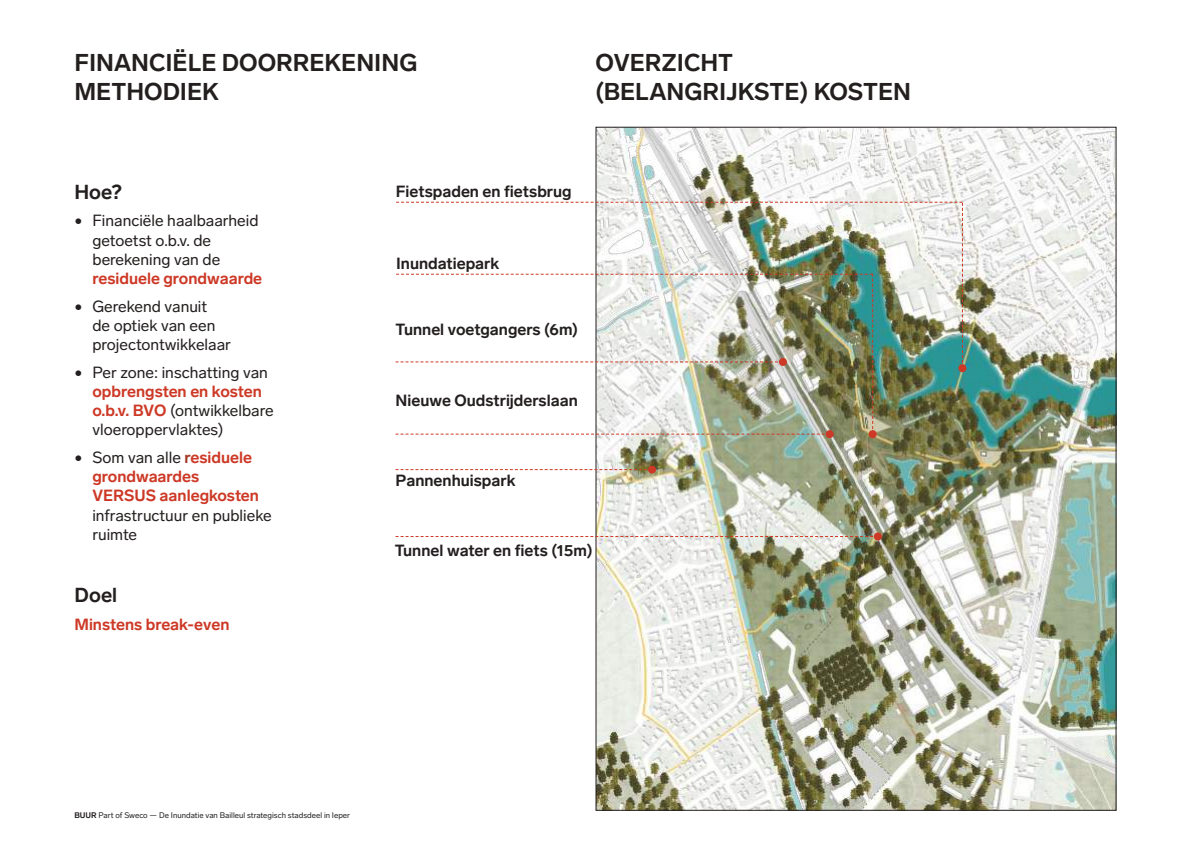
<style>
.page{position:relative;width:1191px;height:842px;background:#fff}
.page>*{position:absolute;margin:0;border:0;box-sizing:border-box;transform-origin:0 0}
.t1{font:700 24px/28.8px "Lab Grotesque";color:#241f1f}
.t2{font:700 20px "Lab Grotesque";letter-spacing:.005em;color:#241f1f}
.t3{font:16px/19.2px "Lab Grotesque";color:#241f1f}
.t4{font:700 16px "Lab Grotesque";color:#241f1f}
.t5{font:700 16px/19.2px "Lab Grotesque";color:#cd3926}
.t6{font:8px "Lab Grotesque";color:#241f1f}
.s1{font-weight:700;color:#cd3926}
.s2{font-weight:400;color:#241f1f}
.s3{color:#a23926}
.s4{font-weight:700}
</style>
<div class="page">
<img style="left:597px;top:129px;width:517px;height:680px">
<svg style="left:395px;top:469px;width:253px;height:1px"></svg>
<div style="left:648px;top:466px;width:8px;height:8px;background:#cd3926;border-radius:50%"></div>
<div style="left:958px;top:364px;width:8px;height:8px;background:#cd3926;border-radius:50%"></div>
<div style="left:868px;top:430px;width:8px;height:8px;background:#cd3926;border-radius:50%"></div>
<svg style="left:395px;top:536px;width:479px;height:1px"></svg>
<div style="left:874px;top:532px;width:8px;height:8px;background:#cd3926;border-radius:50%"></div>
<div style="left:825px;top:430px;width:8px;height:8px;background:#cd3926;border-radius:50%"></div>
<img style="left:395px;top:202px;width:568px;height:233px">
<h1 class="t1" style="left:74px;top:47px;width:344px">FINANCIËLE DOORREKENING<br>METHODIEK</h1>
<h1 class="t1" style="left:595px;top:47px;width:317px">OVERZICHT (BELANGRIJKSTE) KOSTEN</h1>
<p class="t2" style="left:74px;top:178px;width:49px">Hoe?</p>
<p class="t3" style="left:92px;top:211px;width:168px;text-indent:-18px">• Financiële haalbaarheid getoetst o.b.v. de berekening van de</p>
<p class="t5" style="left:92px;top:268px;width:171px">residuele grondwaarde</p>
<p class="t3" style="left:92px;top:296px;width:140px;text-indent:-18px">• Gerekend vanuit<br>de optiek van een projectontwikkelaar</p>
<p class="t3" style="left:74px;top:362px;width:195px">• Per zone: inschatting van</p>
<p class="t3" style="left:92px;top:381px;width:183px"><span class="s1">opbrengsten en kosten o.b.v. BVO</span> (ontwikkelbare vloeroppervlaktes)</p>
<p class="t5" style="left:92px;top:447px;width:168px;text-indent:-18px"><span class="s2">• Som van alle</span> <span class="s3">r</span>esiduele grondwaardes<br>VERSUS aanlegkosten</p>
<p class="t3" style="left:92px;top:505px;width:181px">infrastructuur en publieke ruimte</p>
<p class="t4" style="left:396px;top:180px;width:177px">Fietspaden en fietsbrug</p>
<p class="t4" style="left:396px;top:253px;width:105px">Inundatiepark</p>
<p class="t4" style="left:395px;top:318px;width:184px">Tunnel voetgangers (6m)</p>
<p class="t4" style="left:395px;top:389px;width:184px">Nieuwe Oudstrijderslaan</p>
<p class="t4" style="left:395px;top:469px;width:122px">Pannenhuispark</p>
<p class="t2" style="left:74px;top:582px;width:44px">Doel</p>
<p class="t5" style="left:74px;top:614px;width:157px">Minstens break-even</p>
<p class="t4" style="left:395px;top:539px;width:199px">Tunnel water en fiets (15m)</p>
<p class="t6" style="left:74px;top:810px;width:277px"><span class="s4">BUUR</span> Part of Sweco — De Inundatie van Bailleul strategisch stadsdeel in Ieper</p>
</div>
